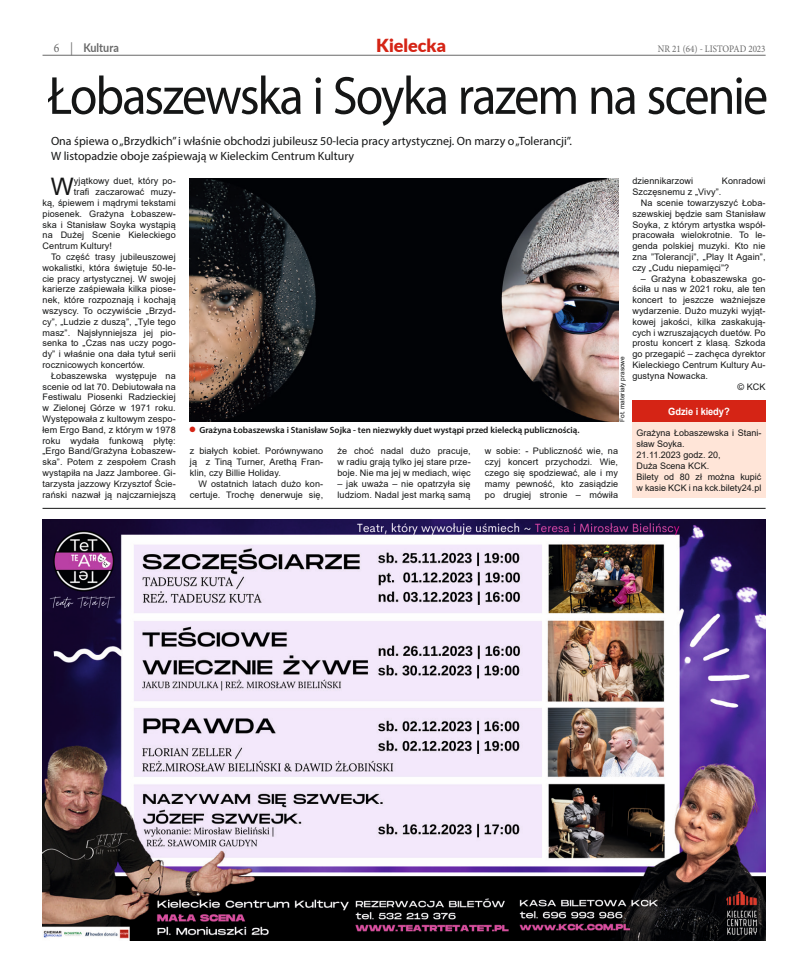
<style>
.page{position:relative;width:794px;height:978px;background:#fff}
.page>*{position:absolute;margin:0;border:0;box-sizing:border-box;transform-origin:0 0}
.Tytul_duży_cienki{font:54px "Myriad Pro";letter-spacing:-.04em;color:#151616;scale:.93 1}
.Inicjal{font:24.1px "Arial";color:#151616}
.t1{font:900 18px "Lato";color:#d52415}
.Podtytul{font:12px "Myriad Pro";color:#151616}
.t2{font:700 12px "Lato";color:#686868;scale:.9 1}
.t3{font:10px "Minion Pro";color:#686868;scale:.9 1}
.Tekst_podstawowy{font:700 10px "Arial";letter-spacing:-.01em;color:#fff;scale:.93 1}
.Tekst_podstawowy-2{font:9px/10.8px "Arial";letter-spacing:.01em;color:#151616;text-align:justify}
.Inicjal-2{font:9px "Arial";letter-spacing:.01em;color:#151616}
.t4{font:600 9px "Myriad Pro";color:#151616}
.Tekst_podstawowy-3{font:6.5px "Arial";color:#151616}
.s1{font-family:"Minion Pro";font-weight:400;font-size:13px}
</style>
<div class="page">
<hr style="left:43px;top:55px;width:722px;height:1px;background:#686868">
<div style="left:632px;top:422px;width:133px;height:76px;background:#ffe5d8"></div>
<div style="left:632px;top:400px;width:133px;height:22px;background:#d52415"></div>
<img style="left:43px;top:519px;width:722px;height:421px">
<hr style="left:43px;top:508px;width:722px;height:1px;background:#151616">
<img style="left:190px;top:179px;width:428px;height:243px">
<p class="t2" style="left:54px;top:39px;width:74px"><span class="s1">6 |</span> Kultura</p>
<h3 class="t1" style="left:376px;top:32px;width:71px">Kielecka</h3>
<p class="t3" style="left:658px;top:43px;width:121px">NR 21 (64) - LISTOPAD 2023</p>
<h1 class="Tytul_duży_cienki" style="left:48px;top:62px;width:775px">Łobaszewska i Soyka razem na scenie</h1>
<h2 class="Podtytul" style="left:51px;top:134px;width:522px">Ona śpiewa o „Brzydkich” i właśnie obchodzi jubileusz 50-lecia pracy artystycznej. On marzy o „Tolerancji”.</h2>
<h2 class="Podtytul" style="left:51px;top:148px;width:305px">W listopadzie oboje zaśpiewają w Kieleckim Centrum Kultury</h2>
<h3 class="Inicjal" style="left:51px;top:170px;width:24px">W</h3>
<h3 class="Inicjal-2" style="left:74px;top:175px;width:103px">yjątkowy duet, który po-</h3>
<h3 class="Inicjal-2" style="left:74px;top:186px;width:103px">trafi zaczarować muzy-</h3>
<h3 class="Inicjal-2" style="left:43px;top:197px;width:135px">ką, śpiewem i mądrymi tekstami</h3>
<h3 class="Inicjal-2" style="left:43px;top:207px;width:135px">piosenek. Grażyna Łobaszew-</h3>
<h3 class="Inicjal-2" style="left:43px;top:218px;width:135px">ska i Stanisław Soyka wystąpią</h3>
<h3 class="Inicjal-2" style="left:43px;top:229px;width:135px">na Dużej Scenie Kieleckiego</h3>
<h3 class="Inicjal-2" style="left:43px;top:240px;width:71px">Centrum Kultury!</h3>
<p class="Tekst_podstawowy-2" style="left:43px;top:251px;width:135px;text-indent:9px">To część trasy jubileuszowej wokalistki, która świętuje 50-le&shy;cie pracy artystycznej. W swojej karierze zaśpiewała kilka piose&shy;nek, które rozpoznają i kochają wszyscy. To oczywiście „Brzyd&shy;cy”, „Ludzie z duszą”, „Tyle tego masz”. Najsłynniejsza jej pio&shy;senka to „Czas nas uczy pogo&shy;dy” i właśnie ona dała tytuł serii rocznicowych koncertów.</p>
<p class="Tekst_podstawowy-2" style="left:43px;top:370px;width:135px;text-indent:9px">Łobaszewska występuje na scenie od lat 70. Debiutowała na Festiwalu Piosenki Radzieckiej w Zielonej Górze w 1971 roku.<br>Występowała z kultowym zespo&shy;łem Ergo Band, z którym w 1978 roku wydała funkową płytę: „Ergo Band/Grażyna Łobaszew&shy;ska”. Potem z zespołem Crash wystąpiła na Jazz Jamboree. Gi&shy;tarzysta jazzowy Krzysztof Ście&shy;rański nazwał ją najczarniejszą</p>
<p class="Tekst_podstawowy-2" style="left:632px;top:176px;width:62px">dziennikarzowi</p>
<p class="Tekst_podstawowy-2" style="left:722px;top:176px;width:45px">Konradowi</p>
<p class="Tekst_podstawowy-2" style="left:632px;top:187px;width:90px">Szczęsnemu z „Vivy”.</p>
<p class="Tekst_podstawowy-2" style="left:632px;top:197px;width:135px;text-indent:9px">Na scenie towarzyszyć Łoba&shy;szewskiej będzie sam Stanisław Soyka, z którym artystka współ&shy;pracowała wielokrotnie. To le&shy;genda polskiej muzyki. Kto nie zna ”Tolerancji”, „Play It Again”, czy „Cudu niepamięci”?</p>
<p class="Tekst_podstawowy-2" style="left:632px;top:273px;width:135px;text-indent:9px">– Grażyna Łobaszewska go&shy;ściła u nas w 2021 roku, ale ten koncert to jeszcze ważniejsze wydarzenie. Dużo muzyki wyjąt&shy;kowej jakości, kilka zaskakują&shy;cych i wzruszających duetów. Po prostu koncert z klasą. Szkoda go przegapić – zachęca dyrektor Kieleckiego Centrum Kultury Au&shy;gustyna Nowacka.</p>
<p class="Tekst_podstawowy-2" style="left:737px;top:381px;width:30px">© KCK</p>
<p class="Tekst_podstawowy-2" style="left:636px;top:427px;width:126px">Grażyna Łobaszewska i Stani&shy;sław Soyka.</p>
<p class="Tekst_podstawowy-2" style="left:636px;top:449px;width:85px">21.11.2023 godz. 20,</p>
<p class="Tekst_podstawowy-2" style="left:636px;top:460px;width:74px">Duża Scena KCK.</p>
<p class="Tekst_podstawowy-2" style="left:636px;top:471px;width:126px">Bilety od 80 zł można kupić w kasie KCK i na kck.bilety24.pl</p>
<p class="Tekst_podstawowy-3" style="left:617px;top:422px;width:67px;rotate:-90deg">Fot. materiały prasowe</p>
<p class="Tekst_podstawowy" style="left:668px;top:404px;width:67px">Gdzie i kiedy?</p>
<p class="t4" style="left:199px;top:424px;width:381px">Grażyna Łobaszewska i Stanisław Sojka - ten niezwykły duet wystąpi przed kielecką publicznością.</p>
<p class="Tekst_podstawowy-2" style="left:190px;top:446px;width:135px">z białych kobiet. Porównywano ją z Tiną Turner, Arethą Fran&shy;klin, czy Billie Holiday.</p>
<p class="Tekst_podstawowy-2" style="left:190px;top:478px;width:135px;text-align:right">W ostatnich latach dużo kon&shy;certuje. Trochę denerwuje się,</p>
<p class="Tekst_podstawowy-2" style="left:337px;top:446px;width:135px">że choć nadal dużo pracuje, w radiu grają tylko jej stare prze&shy;boje. Nie ma jej w mediach, więc</p>
<p class="Tekst_podstawowy-2" style="left:337px;top:478px;width:135px">– jak uważa – nie opatrzyła się ludziom. Nadal jest marką samą</p>
<p class="Tekst_podstawowy-2" style="left:485px;top:446px;width:135px">w sobie: - Publiczność wie, na czyj koncert przychodzi. Wie, czego się spodziewać, ale i my mamy pewność, kto zasiądzie po drugiej stronie – mówiła</p>
</div>
